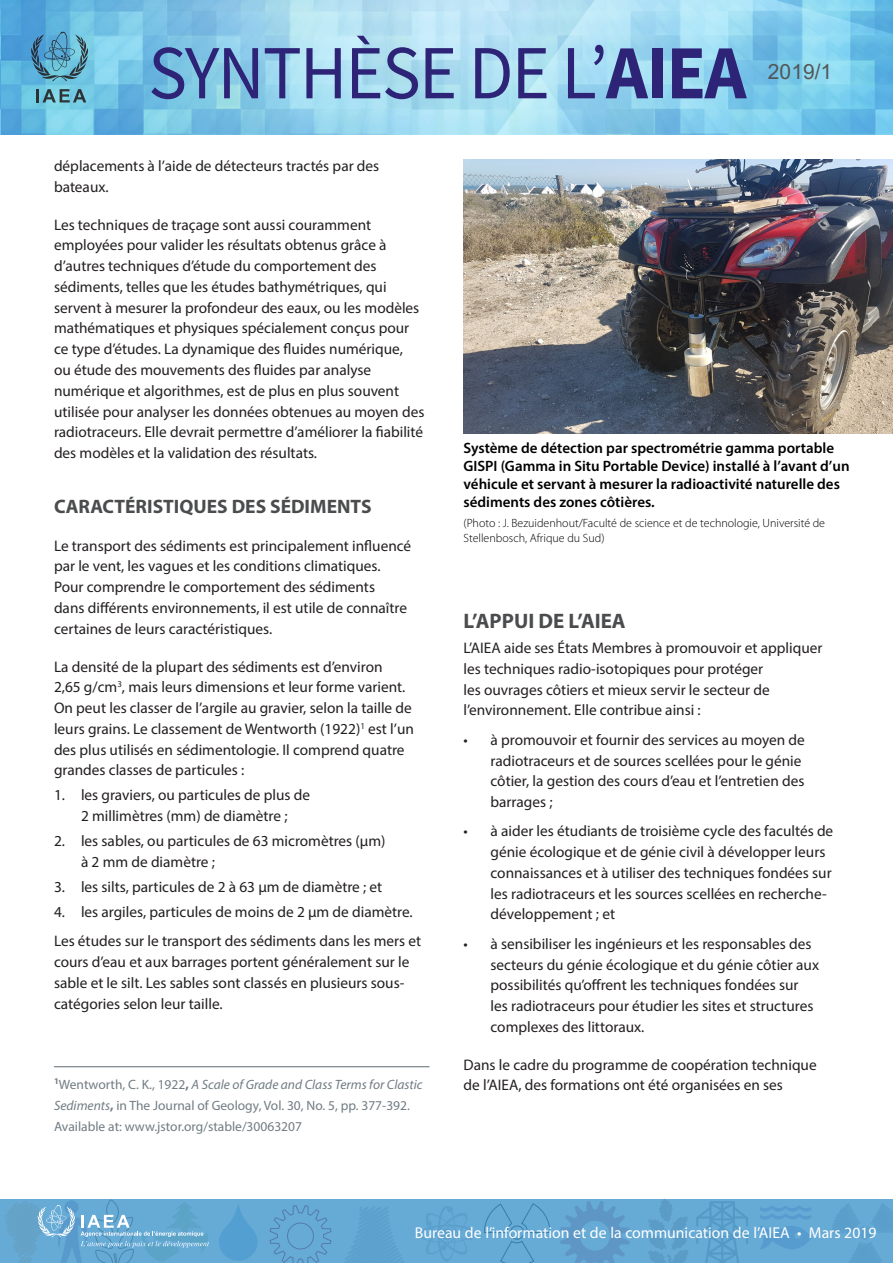
<style>
.page{position:relative;width:893px;height:1263px;background:#fff}
.page>*{position:absolute;margin:0;border:0;box-sizing:border-box;transform-origin:0 0}
.t1{font:76.5px "Source Sans Pro";letter-spacing:-.02em;color:#2d2377;scale:.95 1}
.Body_text{font:700 21px "Myriad Pro";color:#4b4c4d}
.t2{font:21px "Arial";color:#545557}
.Subhead_01{font:700 19.5px "Myriad Pro";color:#4b4c4d}
.t3{font:15.75px "Myriad Pro";color:#fff}
.Body_text-2{font:15.3px/20.7px "Myriad Pro";color:#231f20}
.Body_text_-_no_space{font:15.3px/20.9px "Myriad Pro";color:#231f20}
.t4{font:600 15px/18px "Myriad Pro";color:#000}
.Footnote{font:13.5px/21px "Myriad Pro";color:#707c82}
.credit_source{font:300 12px/15px "Myriad Pro";color:#000}
.s1{font-weight:700}
.s2{font-style:italic}
</style>
<div class="page">
<img style="left:0;top:0;width:893px;height:135px">
<svg style="left:1px;top:1199px;width:892px;height:64px;background:#62a5d2"></svg>
<hr style="left:0;top:1199px;width:1px;height:64px;background:#0072bc">
<svg style="left:4px;top:1200px;width:205px;height:63px;background:#6dacd3"></svg>
<svg style="left:31px;top:32px;width:57px;height:49px;background:#5699b7"></svg>
<svg style="left:36px;top:89px;width:50px;height:13px"></svg>
<img style="left:463px;top:160px;width:430px;height:274px">
<hr style="left:54px;top:1066px;width:375px;height:1px;background:#707c82">
<div style="left:219px;top:1202px;width:39px;height:59px;background:#66aad6"></div>
<h1 class="t1" style="left:148px;top:25px;width:631px">SYNTHÈSE DE L’<span class="s1">AIEA</span></h1>
<h2 class="t2" style="left:768px;top:57px;width:66px">2019/1</h2>
<p class="Body_text-2" style="left:54px;top:155px;width:327px">déplacements à l’aide de détecteurs tractés par des bateaux.</p>
<p class="Body_text-2" style="left:54px;top:214px;width:372px">Les techniques de traçage sont aussi couramment employées pour valider les résultats obtenus grâce à d’autres techniques d’étude du comportement des sédiments, telles que les études bathymétriques, qui servent à mesurer la profondeur des eaux, ou les modèles mathématiques et physiques spécialement conçus pour ce type d’études. La dynamique des fluides numérique,<br>ou étude des mouvements des fluides par analyse numérique et algorithmes, est de plus en plus souvent utilisée pour analyser les données obtenues au moyen des radiotraceurs. Elle devrait permettre d’améliorer la fiabilité des modèles et la validation des résultats.</p>
<p class="Subhead_01" style="left:54px;top:494px;width:319px">CARACTÉRISTIQUES DES SÉDIMENTS</p>
<p class="Body_text-2" style="left:54px;top:535px;width:359px">Le transport des sédiments est principalement influencé par le vent, les vagues et les conditions climatiques.<br>Pour comprendre le comportement des sédiments<br>dans différents environnements, il est utile de connaître certaines de leurs caractéristiques.</p>
<p class="Body_text-2" style="left:54px;top:656px;width:361px">La densité de la plupart des sédiments est d’environ<br>2,65 g/cm<sup>3</sup>, mais leurs dimensions et leur forme varient.<br>On peut les classer de l’argile au gravier, selon la taille de leurs grains. Le classement de Wentworth (1922)<sup>1</sup> est l’un des plus utilisés en sédimentologie. Il comprend quatre grandes classes de particules :</p>
<p class="Body_text-2" style="left:54px;top:785px;width:258px;text-align:center">1. les graviers, ou particules de plus de<br>2 millimètres (mm) de diamètre ;</p>
<p class="Body_text-2" style="left:81px;top:830px;width:306px;text-indent:-27px">2. les sables, ou particules de 63 micromètres (μm) à 2 mm de diamètre ;</p>
<p class="Body_text-2" style="left:54px;top:876px;width:330px">3. les silts, particules de 2 à 63 μm de diamètre ; et</p>
<p class="Body_text-2" style="left:54px;top:901px;width:360px">4. les argiles, particules de moins de 2 μm de diamètre.</p>
<p class="Body_text-2" style="left:54px;top:931px;width:369px">Les études sur le transport des sédiments dans les mers et cours d’eau et aux barrages portent généralement sur le sable et le silt. Les sables sont classés en plusieurs sous&shy;catégories selon leur taille.</p>
<p class="Footnote" style="left:54px;top:1073px;width:370px"><sup>1</sup>Wentworth, C. K., 1922<span class="s1">,</span> <span class="s2">A Scale of Grade and Class Terms for Clastic<br>Sediments</span><span class="s1">,</span> in The Journal of Geology, Vol. 30, No. 5, pp. 377-392.<br>Available at: www.jstor.org/stable/30063207</p>
<p class="t4" style="left:463px;top:439px;width:388px">Système de détection par spectrométrie gamma portable GISPI (Gamma in Situ Portable Device) installé à l’avant d’un véhicule et servant à mesurer la radioactivité naturelle des sédiments des zones côtières.</p>
<p class="credit_source" style="left:463px;top:515px;width:363px">(Photo : J. Bezuidenhout/Faculté de science et de technologie, Université de<br>Stellenbosch, Afrique du Sud)</p>
<p class="Body_text" style="left:463px;top:607px;width:164px">L’APPUI DE L’AIEA</p>
<p class="Body_text_-_no_space" style="left:463px;top:637px;width:360px">L’AIEA aide ses États Membres à promouvoir et appliquer les techniques radio-isotopiques pour protéger<br>les ouvrages côtiers et mieux servir le secteur de l’environnement. Elle contribue ainsi :</p>
<p class="Body_text-2" style="left:490px;top:729px;width:316px;text-indent:-27px">• à promouvoir et fournir des services au moyen de radiotraceurs et de sources scellées pour le génie côtier, la gestion des cours d’eau et l’entretien des barrages ;</p>
<p class="Body_text-2" style="left:490px;top:821px;width:344px;text-indent:-27px">• à aider les étudiants de troisième cycle des facultés de génie écologique et de génie civil à développer leurs connaissances et à utiliser des techniques fondées sur les radiotraceurs et les sources scellées en recherche&shy;développement ; et</p>
<p class="Body_text-2" style="left:490px;top:933px;width:330px;text-indent:-27px">• à sensibiliser les ingénieurs et les responsables des secteurs du génie écologique et du génie côtier aux possibilités qu’offrent les techniques fondées sur les radiotraceurs pour étudier les sites et structures complexes des littoraux.</p>
<p class="Body_text-2" style="left:463px;top:1054px;width:355px">Dans le cadre du programme de coopération technique de l’AIEA, des formations ont été organisées en ses</p>
<p class="t3" style="left:415px;top:1223px;width:463px">Bureau de l’information et de la communication de l’AIEA • Mars 2019</p>
</div>
